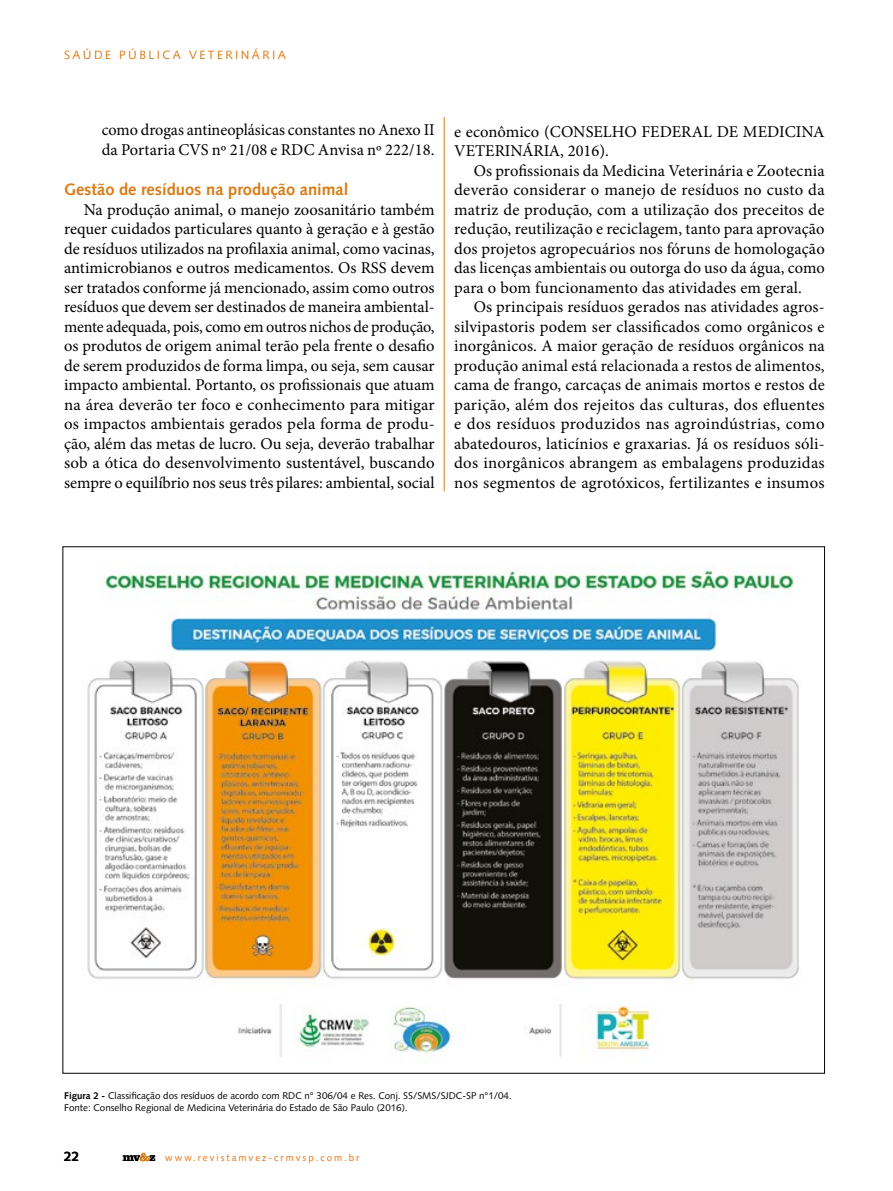
<style>
.page{position:relative;width:893px;height:1191px;background:#fff}
.page>*{position:absolute;margin:0;border:0;box-sizing:border-box;transform-origin:0 0}
.t1{font:16.5px/19.5px "Minion Pro";letter-spacing:.005em;color:#000;text-align:justify}
.t2{font:700 16.5px "Syntax LT Std";color:#d97b14}
.t3{font:700 13.5px "Syntax LT Std";color:#000}
.t4{font:12px "Syntax LT Std";letter-spacing:.2em;color:#d97b14}
.t5{font:9.75px/11.7px "Syntax LT Std";color:#000}
.t6{font:9.75px "Syntax LT Std";letter-spacing:.2em;color:#ee710c}
.s1{font-weight:700}
.s2{font-family:"Clarendon LT Std";font-weight:700;font-size:12px;color:#000}
.s3{font-family:"Clarendon LT Std";font-weight:700;font-size:12px;color:#d97b14}
</style>
<div class="page">
<hr style="left:444px;top:117px;width:1px;height:374px;background:#d97b14">
<img style="left:87px;top:565px;width:712px;height:498px">
<p class="t4" style="left:64px;top:47px;width:223px">SAÚDE PÚBLICA VETERINÁRIA</p>
<p class="t1" style="left:102px;top:120px;width:335px">como drogas antineoplásicas constantes no Anexo II da Portaria CVS nº 21/08 e RDC Anvisa nº 222/18.</p>
<p class="t2" style="left:64px;top:180px;width:286px">Gestão de resíduos na produção animal</p>
<p class="t1" style="left:64px;top:200px;width:372px;text-indent:20px">Na produção animal, o manejo zoosanitário também requer cuidados particulares quanto à geração e à gestão de resíduos utilizados na profilaxia animal, como vacinas, antimicrobianos e outros medicamentos. Os RSS devem ser tratados conforme já mencionado, assim como outros resíduos que devem ser destinados de maneira ambiental&shy;mente adequada, pois, como em outros nichos de produção, os produtos de origem animal terão pela frente o desafio de serem produzidos de forma limpa, ou seja, sem causar impacto ambiental. Portanto, os profissionais que atuam na área deverão ter foco e conhecimento para mitigar os impactos ambientais gerados pela forma de produ&shy;ção, além das metas de lucro. Ou seja, deverão trabalhar sob a ótica do desenvolvimento sustentável, buscando sempre o equilíbrio nos seus três pilares: ambiental, social</p>
<p class="t1" style="left:454px;top:122px;width:372px">e econômico (CONSELHO FEDERAL DE MEDICINA<br>VETERINÁRIA, 2016).</p>
<p class="t1" style="left:454px;top:161px;width:372px;text-indent:20px">Os profissionais da Medicina Veterinária e Zootecnia deverão considerar o manejo de resíduos no custo da matriz de produção, com a utilização dos preceitos de redução, reutilização e reciclagem, tanto para aprovação dos projetos agropecuários nos fóruns de homologação das licenças ambientais ou outorga do uso da água, como para o bom funcionamento das atividades em geral.</p>
<p class="t1" style="left:454px;top:297px;width:372px;text-indent:20px">Os principais resíduos gerados nas atividades agros&shy;silvipastoris podem ser classificados como orgânicos e inorgânicos. A maior geração de resíduos orgânicos na produção animal está relacionada a restos de alimentos, cama de frango, carcaças de animais mortos e restos de parição, além dos rejeitos das culturas, dos efluentes e dos resíduos produzidos nas agroindústrias, como abatedouros, laticínios e graxarias. Já os resíduos sóli&shy;dos inorgânicos abrangem as embalagens produzidas nos segmentos de agrotóxicos, fertilizantes e insumos</p>
<p class="t5" style="left:64px;top:1090px;width:449px"><span class="s1">Figura 2 -</span> Classificação dos resíduos de acordo com RDC n° 306/04 e Res. Conj. SS/SMS/SJDC-SP n°1/04.<br>Fonte: Conselho Regional de Medicina Veterinária do Estado de São Paulo (2016).</p>
<p class="t3" style="left:64px;top:1148px;width:17px">22</p>
<p class="t6" style="left:123px;top:1151px;width:238px"><span class="s2">mv</span><span class="s3">&amp;</span><span class="s2">z</span> www.revistamvez-crmvsp.com.br</p>
</div>
